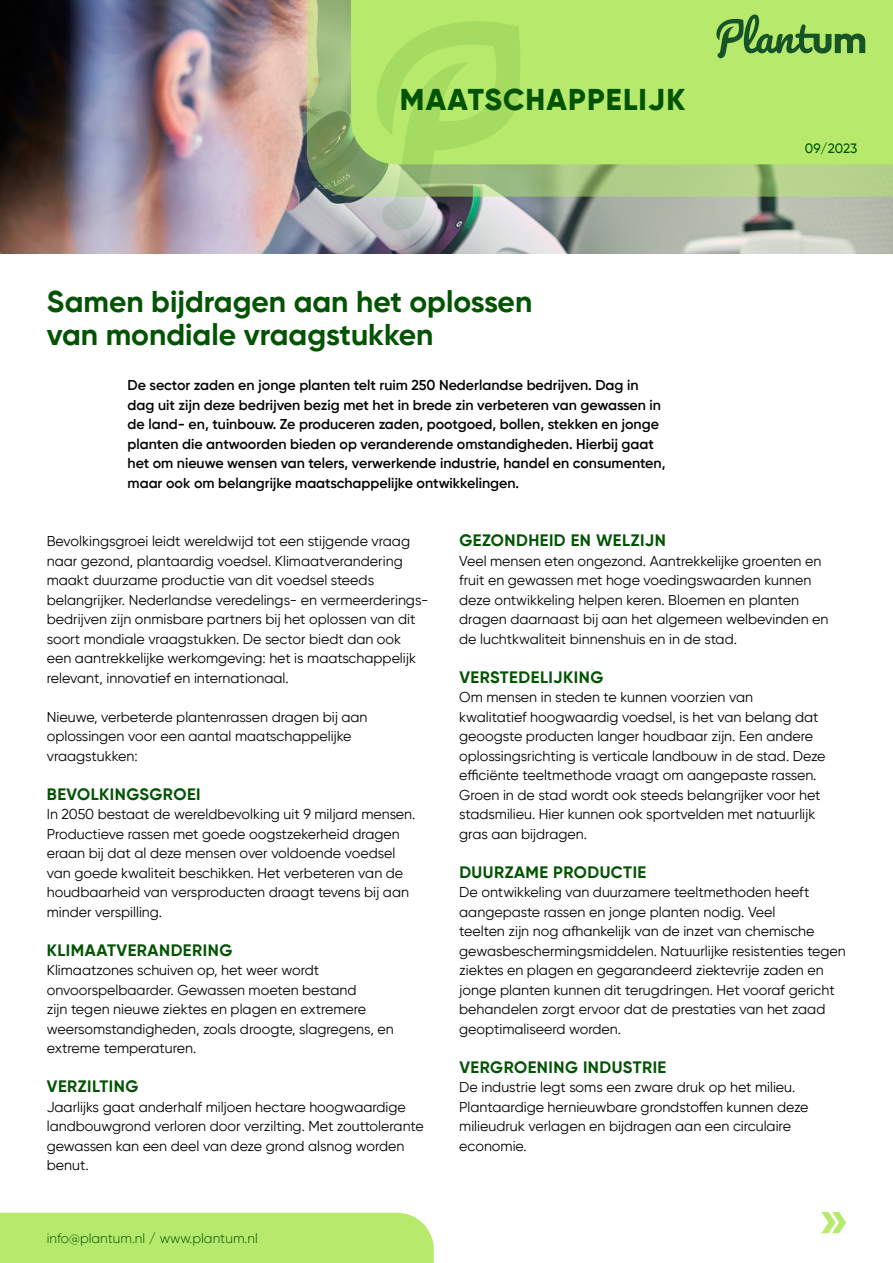
<style>
.page{position:relative;width:893px;height:1263px;background:#fff}
.page>*{position:absolute;margin:0;border:0;box-sizing:border-box;transform-origin:0 0}
.t1{font:700 30px/33px "Gilroy";color:#025302}
.t2{font:800 30px "Gilroy";letter-spacing:.04em;color:#025302}
.t3{font:700 16.5px "Gilroy";letter-spacing:.03em;color:#025302}
.t4{font:14.25px/19.5px "Gilroy";color:#000}
.t5{font:600 14.25px/19.5px "Gilroy";color:#000}
.t6{font:300 13.5px "Gilroy";color:#025302}
.t7{font:500 13.5px "Gilroy";letter-spacing:-.01em;color:#025302}
</style>
<div class="page">
<img style="left:0;top:0;width:893px;height:254px">
<svg style="left:307px;top:0;width:586px;height:197px;background:#9fbb7d"></svg>
<div style="left:351px;top:0;width:542px;height:164px;background:#b7ea6c"></div>
<svg style="left:368px;top:1px;width:155px;height:229px;background:#abd675"></svg>
<div style="left:0;top:1213px;width:434px;height:50px;background:#b7ea6c"></div>
<svg style="left:821px;top:1212px;width:25px;height:21px"></svg>
<svg style="left:716px;top:14px;width:149px;height:44px;background:#83b955"></svg>
<h1 class="t2" style="left:400px;top:81px;width:287px">MAATSCHAPPELIJK</h1>
<h1 class="t1" style="left:47px;top:285px;width:487px">Samen bijdragen aan het oplossen van mondiale vraagstukken</h1>
<p class="t5" style="left:128px;top:375px;width:539px">De sector zaden en jonge planten telt ruim 250 Nederlandse bedrijven. Dag in dag uit zijn deze bedrijven bezig met het in brede zin verbeteren van gewassen in de land- en, tuinbouw. Ze produceren zaden, pootgoed, bollen, stekken en jonge planten die antwoorden bieden op veranderende omstandigheden. Hierbij gaat het om nieuwe wensen van telers, verwerkende industrie, handel en consumenten, maar ook om belangrijke maatschappelijke ontwikkelingen.</p>
<p class="t7" style="left:805px;top:140px;width:54px">09/2023</p>
<p class="t4" style="left:47px;top:531px;width:381px">Bevolkingsgroei leidt wereldwijd tot een stijgende vraag naar gezond, plantaardig voedsel. Klimaatverandering maakt duurzame productie van dit voedsel steeds belangrijker. Nederlandse veredelings- en vermeerderings&shy;bedrijven zijn onmisbare partners bij het oplossen van dit soort mondiale vraagstukken. De sector biedt dan ook een aantrekkelijke werkomgeving: het is maatschappelijk relevant, innovatief en internationaal.</p>
<p class="t4" style="left:47px;top:707px;width:322px">Nieuwe, verbeterde plantenrassen dragen bij aan oplossingen voor een aantal maatschappelijke vraagstukken:</p>
<p class="t3" style="left:47px;top:783px;width:155px">BEVOLKINGSGROEI</p>
<p class="t4" style="left:47px;top:804px;width:370px">In 2050 bestaat de wereldbevolking uit 9 miljard mensen.<br>Productieve rassen met goede oogstzekerheid dragen eraan bij dat al deze mensen over voldoende voedsel van goede kwaliteit beschikken. Het verbeteren van de houdbaarheid van versproducten draagt tevens bij aan minder verspilling.</p>
<p class="t3" style="left:47px;top:939px;width:187px">KLIMAATVERANDERING</p>
<p class="t4" style="left:47px;top:960px;width:349px">Klimaatzones schuiven op, het weer wordt onvoorspelbaarder. Gewassen moeten bestand<br>zijn tegen nieuwe ziektes en plagen en extremere weersomstandigheden, zoals droogte, slagregens, en extreme temperaturen.</p>
<p class="t3" style="left:47px;top:1076px;width:93px">VERZILTING</p>
<p class="t4" style="left:47px;top:1097px;width:379px">Jaarlijks gaat anderhalf miljoen hectare hoogwaardige landbouwgrond verloren door verzilting. Met zouttolerante gewassen kan een deel van deze grond alsnog worden benut.</p>
<p class="t6" style="left:47px;top:1230px;width:213px">info@plantum.nl / www.plantum.nl</p>
<p class="t3" style="left:459px;top:530px;width:208px">GEZONDHEID EN WELZIJN</p>
<p class="t4" style="left:459px;top:551px;width:371px">Veel mensen eten ongezond. Aantrekkelijke groenten en fruit en gewassen met hoge voedingswaarden kunnen deze ontwikkeling helpen keren. Bloemen en planten dragen daarnaast bij aan het algemeen welbevinden en de luchtkwaliteit binnenshuis en in de stad.</p>
<p class="t3" style="left:459px;top:666px;width:145px">VERSTEDELIJKING</p>
<p class="t4" style="left:459px;top:687px;width:368px">Om mensen in steden te kunnen voorzien van<br>kwalitatief hoogwaardig voedsel, is het van belang dat geoogste producten langer houdbaar zijn. Een andere oplossingsrichting is verticale landbouw in de stad. Deze efficiënte teeltmethode vraagt om aangepaste rassen.<br>Groen in de stad wordt ook steeds belangrijker voor het stadsmilieu. Hier kunnen ook sportvelden met natuurlijk gras aan bijdragen.</p>
<p class="t3" style="left:459px;top:861px;width:188px">DUURZAME PRODUCTIE</p>
<p class="t4" style="left:459px;top:882px;width:388px">De ontwikkeling van duurzamere teeltmethoden heeft aangepaste rassen en jonge planten nodig. Veel<br>teelten zijn nog afhankelijk van de inzet van chemische gewasbeschermingsmiddelen. Natuurlijke resistenties tegen ziektes en plagen en gegarandeerd ziektevrije zaden en jonge planten kunnen dit terugdringen. Het vooraf gericht behandelen zorgt ervoor dat de prestaties van het zaad geoptimaliseerd worden.</p>
<p class="t3" style="left:459px;top:1056px;width:209px">VERGROENING INDUSTRIE</p>
<p class="t4" style="left:459px;top:1077px;width:351px">De industrie legt soms een zware druk op het milieu.<br>Plantaardige hernieuwbare grondstoffen kunnen deze milieudruk verlagen en bijdragen aan een circulaire economie.</p>
</div>
